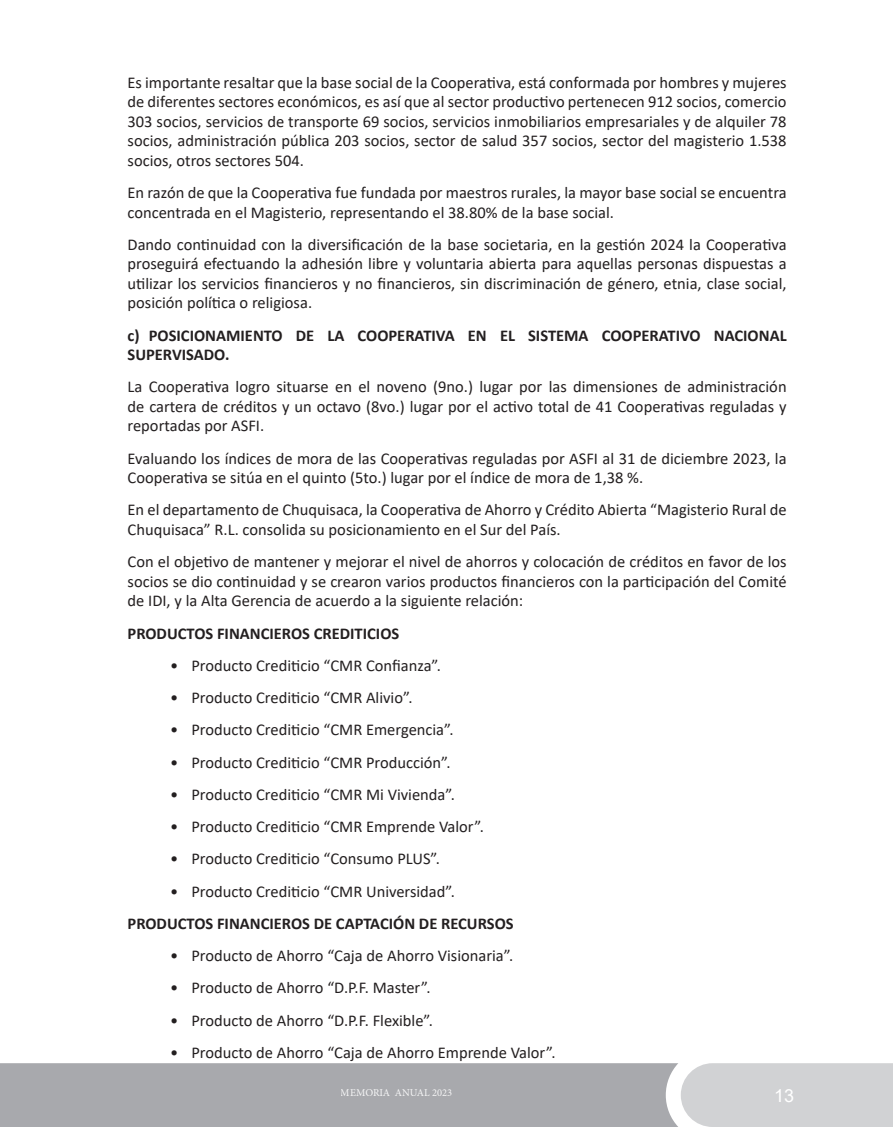
<style>
.page{position:relative;width:893px;height:1127px;background:#fff}
.page>*{position:absolute;margin:0;border:0;box-sizing:border-box;transform-origin:0 0}
.t1{font:18px "Arial";color:#fff}
.t2{font:16.5px/19.5px "Calibri";color:#231f20;text-align:justify}
.t3{font:700 16.5px/19.5px "Calibri";color:#231f20}
.t4{font:10.5px "Minion Pro";color:#fff}
</style>
<div class="page">
<div style="left:0;top:1063px;width:678px;height:64px;background:#a8a9ad"></div>
<div style="left:681px;top:1063px;width:212px;height:64px;background:#d1d2d4"></div>
<p class="t2" style="left:128px;top:72px;width:661px">Es importante resaltar que la base social de la Cooperativa, está conformada por hombres y mujeres de diferentes sectores económicos, es así que al sector productivo pertenecen 912 socios, comercio 303 socios, servicios de transporte 69 socios, servicios inmobiliarios empresariales y de alquiler 78 socios, administración pública 203 socios, sector de salud 357 socios, sector del magisterio 1.538 socios, otros sectores 504.</p>
<p class="t2" style="left:128px;top:182px;width:661px">En razón de que la Cooperativa fue fundada por maestros rurales, la mayor base social se encuentra concentrada en el Magisterio, representando el 38.80% de la base social.</p>
<p class="t2" style="left:128px;top:234px;width:661px">Dando continuidad con la diversificación de la base societaria, en la gestión 2024 la Cooperativa proseguirá efectuando la adhesión libre y voluntaria abierta para aquellas personas dispuestas a utilizar los servicios financieros y no financieros, sin discriminación de género, etnia, clase social, posición política o religiosa.</p>
<p class="t3" style="left:128px;top:325px;width:661px">c) POSICIONAMIENTO DE LA COOPERATIVA EN EL SISTEMA COOPERATIVO NACIONAL<br>SUPERVISADO.</p>
<p class="t2" style="left:128px;top:377px;width:661px">La Cooperativa logro situarse en el noveno (9no.) lugar por las dimensiones de administración de cartera de créditos y un octavo (8vo.) lugar por el activo total de 41 Cooperativas reguladas y reportadas por ASFI.</p>
<p class="t2" style="left:128px;top:448px;width:661px">Evaluando los índices de mora de las Cooperativas reguladas por ASFI al 31 de diciembre 2023, la<br>Cooperativa se sitúa en el quinto (5to.) lugar por el índice de mora de 1,38 %.</p>
<p class="t2" style="left:128px;top:500px;width:661px">En el departamento de Chuquisaca, la Cooperativa de Ahorro y Crédito Abierta “Magisterio Rural de<br>Chuquisaca” R.L. consolida su posicionamiento en el Sur del País.</p>
<p class="t2" style="left:128px;top:551px;width:661px">Con el objetivo de mantener y mejorar el nivel de ahorros y colocación de créditos en favor de los socios se dio continuidad y se crearon varios productos financieros con la participación del Comité de IDI, y la Alta Gerencia de acuerdo a la siguiente relación:</p>
<p class="t3" style="left:128px;top:623px;width:273px">PRODUCTOS FINANCIEROS CREDITICIOS</p>
<p class="t2" style="left:170px;top:655px;width:272px">• Producto Crediticio “CMR Confianza”.</p>
<p class="t2" style="left:170px;top:687px;width:244px">• Producto Crediticio “CMR Alivio”.</p>
<p class="t2" style="left:170px;top:720px;width:285px">• Producto Crediticio “CMR Emergencia”.</p>
<p class="t2" style="left:170px;top:752px;width:282px">• Producto Crediticio “CMR Producción”.</p>
<p class="t2" style="left:170px;top:784px;width:286px">• Producto Crediticio “CMR Mi Vivienda”.</p>
<p class="t2" style="left:170px;top:816px;width:315px">• Producto Crediticio “CMR Emprende Valor”.</p>
<p class="t2" style="left:170px;top:849px;width:271px">• Producto Crediticio “Consumo PLUS”.</p>
<p class="t2" style="left:170px;top:881px;width:286px">• Producto Crediticio “CMR Universidad”.</p>
<p class="t3" style="left:128px;top:913px;width:388px">PRODUCTOS FINANCIEROS DE CAPTACIÓN DE RECURSOS</p>
<p class="t2" style="left:170px;top:945px;width:345px">• Producto de Ahorro “Caja de Ahorro Visionaria”.</p>
<p class="t2" style="left:170px;top:978px;width:262px">• Producto de Ahorro “D.P.F. Master”.</p>
<p class="t2" style="left:170px;top:1010px;width:265px">• Producto de Ahorro “D.P.F. Flexible”.</p>
<p class="t2" style="left:170px;top:1042px;width:387px">• Producto de Ahorro “Caja de Ahorro Emprende Valor”.</p>
<p class="t4" style="left:341px;top:1085px;width:113px">MEMORIA ANUAL 2023</p>
<p class="t1" style="left:774px;top:1083px;width:22px">13</p>
</div>
